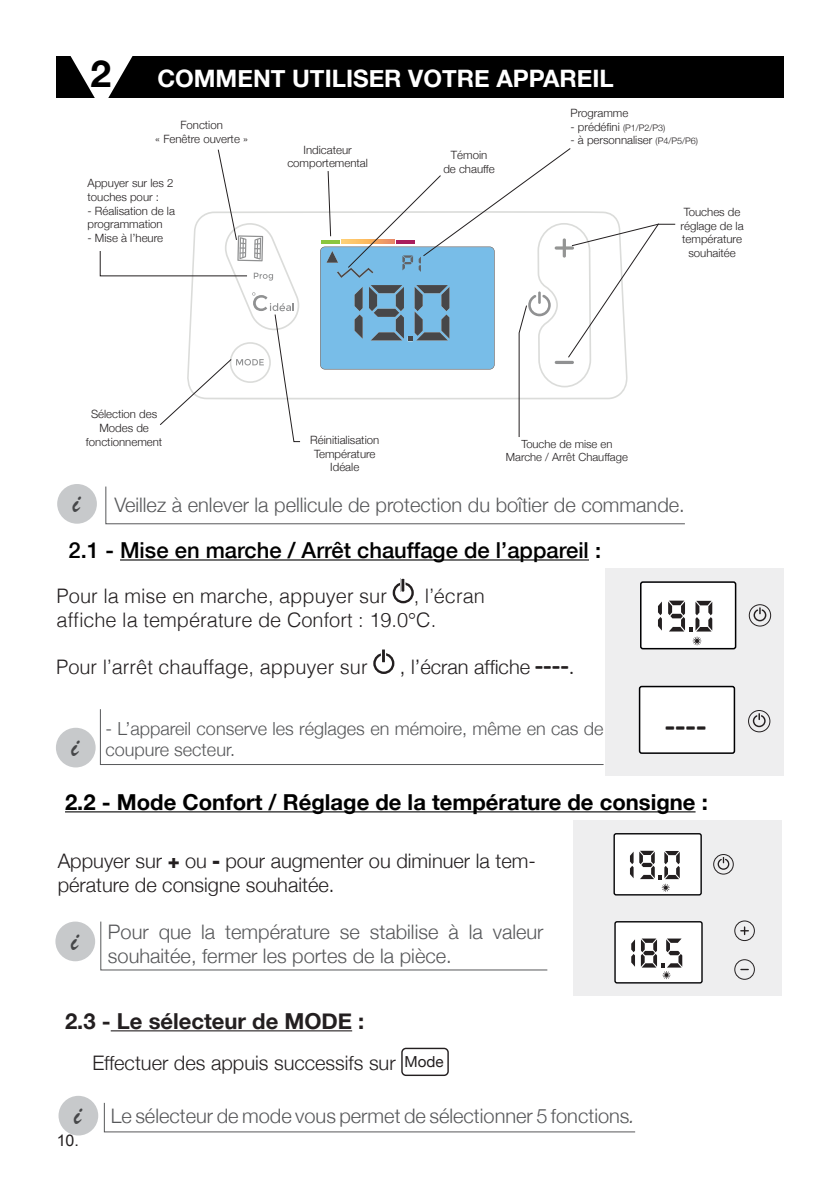
<style>
.page{position:relative;width:840px;height:1191px;background:#fff}
.page>*{position:absolute;margin:0;border:0;box-sizing:border-box;transform-origin:0 0}
.t1{font:700 37.2px "Helvetica Neue";color:#000}
.t2{font:700 34px "Calibri";color:#231f20}
.t3{font:32px "Brush Script";color:#464749}
.t4{font:700 24px "Helvetica Neue";color:#fff}
.t5{font:700 22px "Helvetica Neue";color:#000}
.t6{font:500 22px "Helvetica Neue";color:#000}
.t7{font:700 22px "Helvetica Neue";color:#231f20}
.t8{font:300 20px/24px "Helvetica Neue";color:#57585a}
.t9{font:300 20px/24px "Helvetica Neue";color:#231f20}
.t10{font:300 20px/24px "Helvetica";color:#231f20}
.t11{font:300 18px/21.6px "Helvetica Neue";color:#57585a}
.t12{font:16px "Arial";color:#231f20}
.t13{font:15.2px "Helvetica Neue";color:#231f20}
.t14{font:300 11.4px/13.6px "Helvetica Neue";color:#231f20}
.t15{font:300 11.2px "Helvetica Neue";color:#231f20}
.s1{font-size:9px}
.s2{font-family:"Calibri";font-weight:700;font-size:28px}
.s3{font-family:"Calibri";font-weight:400}
.s4{font-weight:900;font-stretch:condensed}
.s5{font-style:italic}
</style>
<div class="page">
<div style="left:56px;top:57px;width:726px;height:41px;background:#000"></div>
<svg style="left:69px;top:56px;width:65px;height:42px"></svg>
<hr style="left:120px;top:559px;width:468px;height:1px;background:#000">
<svg style="left:100px;top:709px;width:503px;height:56px"></svg>
<svg style="left:105px;top:486px;width:580px;height:38px"></svg>
<div style="left:57px;top:484px;width:40px;height:40px;background:#c7c9cb;border-radius:50%"></div>
<div style="left:56px;top:728px;width:40px;height:39px;background:#c7c9cb;border-radius:50%"></div>
<svg style="left:99px;top:149px;width:202px;height:293px"></svg>
<div style="left:572px;top:820px;width:209px;height:175px;background:#eeeeef"></div>
<hr style="left:65px;top:811px;width:630px;height:1px;background:#000">
<svg style="left:100px;top:921px;width:447px;height:49px"></svg>
<div style="left:401px;top:1047px;width:47px;height:29px;border:1px solid #231f20;border-radius:4px"></div>
<hr style="left:111px;top:1030px;width:241px;height:1px;background:#231f20">
<svg style="left:104px;top:1102px;width:531px;height:30px"></svg>
<div style="left:55px;top:921px;width:40px;height:40px;background:#c7c9cb;border-radius:50%"></div>
<div style="left:58px;top:1095px;width:40px;height:40px;background:#c7c9cb;border-radius:50%"></div>
<div style="left:734px;top:920px;width:20px;height:21px;border:1px solid #231f20;border-radius:50%"></div>
<svg style="left:740px;top:927px;width:7px;height:7px"></svg>
<svg style="left:740px;top:968px;width:7px;height:2px"></svg>
<div style="left:734px;top:959px;width:20px;height:20px;border:1px solid #231f20;border-radius:50%"></div>
<svg style="left:717px;top:857px;width:12px;height:12px"></svg>
<div style="left:713px;top:854px;width:20px;height:20px;border:1px solid #231f20;border-radius:50%"></div>
<div style="left:613px;top:833px;width:87px;height:62px;background:#fff;border-radius:2px"></div>
<div style="left:613px;top:833px;width:88px;height:62px;border:1px solid #000002;border-radius:2px"></div>
<svg style="left:630px;top:852px;width:3px;height:26px"></svg>
<div style="left:614px;top:921px;width:87px;height:61px;background:#fff;border-radius:2px"></div>
<div style="left:614px;top:921px;width:88px;height:62px;border:1px solid #000002;border-radius:2px"></div>
<svg style="left:631px;top:940px;width:3px;height:26px"></svg>
<svg style="left:639px;top:850px;width:40px;height:42px"></svg>
<svg style="left:640px;top:938px;width:42px;height:41px"></svg>
<div style="left:392px;top:582px;width:21px;height:21px;border:2px solid #231f20;border-radius:50%"></div>
<hr style="left:400px;top:578px;width:4px;height:14px;background:#231f20">
<div style="left:400px;top:577px;width:5px;height:16px;border:1px solid #fff"></div>
<div style="left:373px;top:653px;width:21px;height:21px;border:2px solid #231f20;border-radius:50%"></div>
<hr style="left:381px;top:649px;width:4px;height:14px;background:#292626">
<div style="left:380px;top:648px;width:6px;height:15px;border:1px solid #fff"></div>
<div style="left:605px;top:568px;width:178px;height:207px;background:#eeeeef"></div>
<div style="left:639px;top:686px;width:95px;height:67px;background:#fff;border-radius:2px"></div>
<div style="left:638px;top:686px;width:96px;height:68px;border:2px solid #000002;border-radius:2px"></div>
<svg style="left:752px;top:713px;width:13px;height:14px"></svg>
<div style="left:747px;top:710px;width:22px;height:22px;border:1px solid #231f20;border-radius:50%"></div>
<svg style="left:753px;top:607px;width:13px;height:14px"></svg>
<div style="left:748px;top:604px;width:22px;height:22px;border:1px solid #231f20;border-radius:50%"></div>
<div style="left:640px;top:582px;width:95px;height:66px;background:#fff;border-radius:2px"></div>
<div style="left:639px;top:581px;width:97px;height:68px;border:2px solid #000002;border-radius:2px"></div>
<svg style="left:658px;top:602px;width:3px;height:28px"></svg>
<svg style="left:668px;top:600px;width:43px;height:45px"></svg>
<svg style="left:320px;top:148px;width:354px;height:289px"></svg>
<p class="t1" style="left:90px;top:51px;width:22px">2</p>
<p class="t4" style="left:157px;top:63px;width:457px">COMMENT UTILISER VOTRE APPAREIL</p>
<p class="t14" style="left:180px;top:118px;width:44px">Fonction</p>
<p class="t14" style="left:155px;top:132px;width:94px">« Fenêtre ouverte »</p>
<p class="t14" style="left:87px;top:176px;width:87px">Appuyer sur les 2</p>
<p class="t14" style="left:87px;top:190px;width:73px">touches pour :</p>
<p class="t14" style="left:87px;top:204px;width:89px">- Réalisation de la programmation</p>
<p class="t14" style="left:87px;top:231px;width:77px">- Mise à l’heure</p>
<p class="t14" style="left:303px;top:143px;width:50px">Indicateur</p>
<p class="t14" style="left:287px;top:156px;width:82px">comportemental</p>
<p class="t14" style="left:91px;top:407px;width:68px">Sélection des</p>
<p class="t14" style="left:99px;top:421px;width:51px">Modes de</p>
<p class="t14" style="left:86px;top:434px;width:78px">fonctionnement</p>
<p class="t14" style="left:310px;top:433px;width:70px">Réinitialisation</p>
<p class="t14" style="left:314px;top:447px;width:63px">Température</p>
<p class="t14" style="left:330px;top:460px;width:30px">Idéale</p>
<p class="t14" style="left:450px;top:148px;width:38px">Témoin</p>
<p class="t14" style="left:443px;top:162px;width:53px">de chauffe</p>
<p class="t14" style="left:570px;top:106px;width:59px">Programme</p>
<p class="t14" style="left:570px;top:119px;width:96px">- prédéfini <span class="s1">(P1/P2/P3)</span></p>
<p class="t14" style="left:570px;top:133px;width:129px">- à personnaliser <span class="s1">(P4/P5/P6)</span></p>
<p class="t14" style="left:680px;top:205px;width:65px;text-align:center">Touches de réglage de la température souhaitée</p>
<p class="t15" style="left:521px;top:437px;width:92px">Touche de mise en</p>
<p class="t15" style="left:505px;top:450px;width:123px">Marche / Arrêt Chauffage</p>
<p class="t3" style="left:72px;top:481px;width:9px">i</p>
<p class="t8" style="left:114px;top:492px;width:571px">Veillez à enlever la pellicule de protection du boîtier de commande.</p>
<p class="t6" style="left:69px;top:537px;width:533px">2.1 - Mise en marche / Arrêt chauffage de l’appareil :</p>
<p class="t10" style="left:57px;top:583px;width:332px">Pour la mise en marche, appuyer sur</p>
<p class="t10" style="left:57px;top:583px;width:429px;text-indent:357px">, l’écran affiche la température de Confort : 19.0°C.</p>
<p class="t10" style="left:56px;top:653px;width:313px">Pour l’arrêt chauffage, appuyer sur</p>
<p class="t9" style="left:400px;top:654px;width:175px">, l’écran affiche <span class="s2">----</span><span class="s3">.</span></p>
<p class="t3" style="left:71px;top:725px;width:9px">i</p>
<p class="t11" style="left:105px;top:717px;width:499px">- L’appareil conserve les réglages en mémoire, même en cas de coupure secteur.</p>
<p class="t2" style="left:664px;top:703px;width:43px">----</p>
<p class="t5" style="left:65px;top:788px;width:644px">2.2 - Mode Confort / Réglage de la température de consigne :</p>
<p class="t9" style="left:58px;top:848px;width:479px">Appuyer sur <span class="s4">+</span> ou <span class="s4">-</span> pour augmenter ou diminuer la tem&shy;pérature de consigne souhaitée.</p>
<p class="t8" style="left:108px;top:919px;width:437px">Pour que la température se stabilise à la valeur souhaitée, fermer les portes de la pièce.</p>
<p class="t3" style="left:71px;top:918px;width:9px">i</p>
<p class="t7" style="left:65px;top:1007px;width:301px">2.3 - Le sélecteur de MODE :</p>
<p class="t9" style="left:92px;top:1050px;width:304px">Effectuer des appuis successifs sur</p>
<p class="t13" style="left:404px;top:1050px;width:41px">Mode</p>
<p class="t3" style="left:74px;top:1093px;width:9px">i</p>
<h3 class="t12" style="left:57px;top:1129px;width:24px">10.</h3>
<p class="t8" style="left:111px;top:1103px;width:525px">Le sélecteur de mode vous permet de sélectionner 5 fonctions<span class="s5">.</span></p>
</div>
